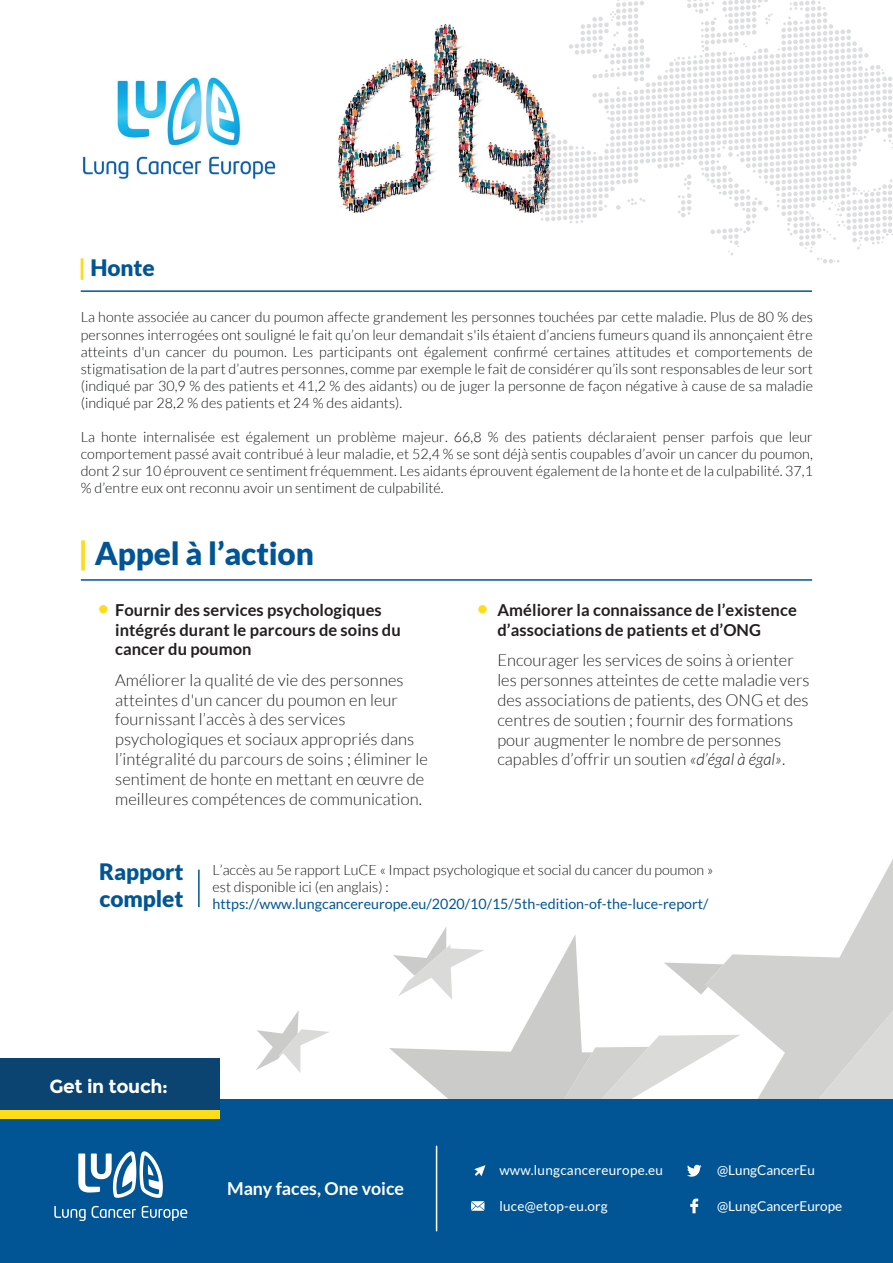
<style>
.page{position:relative;width:893px;height:1263px;background:#fff}
.page>*{position:absolute;margin:0;border:0;box-sizing:border-box;transform-origin:0 0}
.t1{font:900 31.5px "Lato";letter-spacing:-.005em;color:#015594}
.t2{font:900 22.65px/27.2px "Lato";letter-spacing:-.005em;color:#015594}
.t3{font:700 18.9px "Montserrat";letter-spacing:-.02em;color:#fff}
.t4{font:700 17.85px "Lato";color:#fff}
.t5{font:300 16.5px/19.8px "Lato";letter-spacing:.005em;color:#231f20}
.t6{font:700 16.5px/19.8px "Lato";letter-spacing:.005em;color:#231f20}
.t7{font:300 14.25px/17.1px "Lato";letter-spacing:.005em;color:#111416;text-align:justify}
.t8{font:14.25px "Lato";color:#015594}
.t9{font:13.5px "Lato";letter-spacing:.02em;color:#fff}
.t10{font:13.5px "Lato";color:#fff}
.s1{font-style:italic;color:#fedc18}
.s2{font-style:italic}
</style>
<div class="page">
<svg style="left:256px;top:1010px;width:73px;height:63px"></svg>
<svg style="left:389px;top:927px;width:316px;height:173px"></svg>
<svg style="left:705px;top:859px;width:188px;height:241px"></svg>
<svg style="left:817px;top:1011px;width:76px;height:89px;background:#d3d4d3"></svg>
<hr style="left:81px;top:290px;width:731px;height:2px;background:#015594">
<hr style="left:198px;top:869px;width:2px;height:38px;background:#015594">
<div style="left:0;top:1100px;width:893px;height:163px;background:#015594"></div>
<svg style="left:54px;top:1206px;width:32px;height:15px"></svg>
<svg style="left:142px;top:1206px;width:45px;height:15px"></svg>
<svg style="left:92px;top:1206px;width:44px;height:12px"></svg>
<svg style="left:78px;top:1151px;width:85px;height:47px"></svg>
<hr style="left:436px;top:1146px;width:1px;height:85px;background:#fff">
<svg style="left:687px;top:1165px;width:14px;height:12px"></svg>
<svg style="left:690px;top:1198px;width:8px;height:15px"></svg>
<svg style="left:471px;top:1201px;width:13px;height:10px"></svg>
<svg style="left:474px;top:1165px;width:11px;height:11px"></svg>
<div style="left:0;top:1058px;width:219px;height:60px;background:#0b4371"></div>
<div style="left:0;top:1110px;width:219px;height:8px;background:#fedc18"></div>
<img style="left:82px;top:77px;width:194px;height:102px">
<img style="left:338px;top:24px;width:180px;height:189px">
<svg style="left:518px;top:0;width:375px;height:263px"></svg>
<hr style="left:81px;top:579px;width:731px;height:2px;background:#015594">
<div style="left:99px;top:605px;width:8px;height:8px;background:#fedc18;border-radius:50%"></div>
<div style="left:478px;top:605px;width:9px;height:8px;background:#fedc18;border-radius:50%"></div>
<h2 class="t2" style="left:79px;top:254px;width:77px"><span class="s1">|</span> Honte</h2>
<p class="t7" style="left:81px;top:309px;width:734px">La honte associée au cancer du poumon affecte grandement les personnes touchées par cette maladie. Plus de 80 % des personnes interrogées ont souligné le fait qu’on leur demandait s'ils étaient d’anciens fumeurs quand ils annonçaient être atteints d'un cancer du poumon. Les participants ont également confirmé certaines attitudes et comportements de stigmatisation de la part d’autres personnes, comme par exemple le fait de considérer qu’ils sont responsables de leur sort (indiqué par 30,9 % des patients et 41,2 % des aidants) ou de juger la personne de façon négative à cause de sa maladie (indiqué par 28,2 % des patients et 24 % des aidants).</p>
<p class="t7" style="left:81px;top:428px;width:734px">La honte internalisée est également un problème majeur. 66,8 % des patients déclaraient penser parfois que leur comportement passé avait contribué à leur maladie, et 52,4 % se sont déjà sentis coupables d’avoir un cancer du poumon, dont 2 sur 10 éprouvent ce sentiment fréquemment. Les aidants éprouvent également de la honte et de la culpabilité. 37,1 % d’entre eux ont reconnu avoir un sentiment de culpabilité.</p>
<h1 class="t1" style="left:79px;top:535px;width:236px"><span class="s1">|</span> Appel à l’action</h1>
<p class="t6" style="left:115px;top:600px;width:287px">Fournir des services psychologiques intégrés durant le parcours de soins du cancer du poumon</p>
<p class="t6" style="left:497px;top:600px;width:301px">Améliorer la connaissance de l’existence d’associations de patients et d’ONG</p>
<p class="t5" style="left:497px;top:651px;width:314px">Encourager les services de soins à orienter les personnes atteintes de cette maladie vers des associations de patients, des ONG et des centres de soutien ; fournir des formations pour augmenter le nombre de personnes capables d’offrir un soutien <span class="s2">«d’égal à égal»</span>.</p>
<p class="t5" style="left:115px;top:670px;width:314px">Améliorer la qualité de vie des personnes atteintes d'un cancer du poumon en leur fournissant l’accès à des services psychologiques et sociaux appropriés dans l’intégralité du parcours de soins ; éliminer le sentiment de honte en mettant en œuvre de meilleures compétences de communication.</p>
<h2 class="t2" style="left:99px;top:857px;width:86px">Rapport complet</h2>
<p class="t7" style="left:213px;top:861px;width:502px">L’accès au 5e rapport LuCE « Impact psychologique et social du cancer du poumon » est disponible ici (en anglais) :</p>
<p class="t8" style="left:213px;top:896px;width:497px">https://www.lungcancereurope.eu/2020/10/15/5th-edition-of-the-luce-report/</p>
<h3 class="t3" style="left:50px;top:1075px;width:120px">Get in touch:</h3>
<p class="t4" style="left:227px;top:1178px;width:179px">Many faces, One voice</p>
<p class="t9" style="left:499px;top:1163px;width:165px">www.lungcancereurope.eu</p>
<p class="t9" style="left:499px;top:1198px;width:110px">luce@etop-eu.org</p>
<p class="t10" style="left:717px;top:1163px;width:99px">@LungCancerEu</p>
<p class="t10" style="left:717px;top:1198px;width:127px">@LungCancerEurope</p>
</div>
